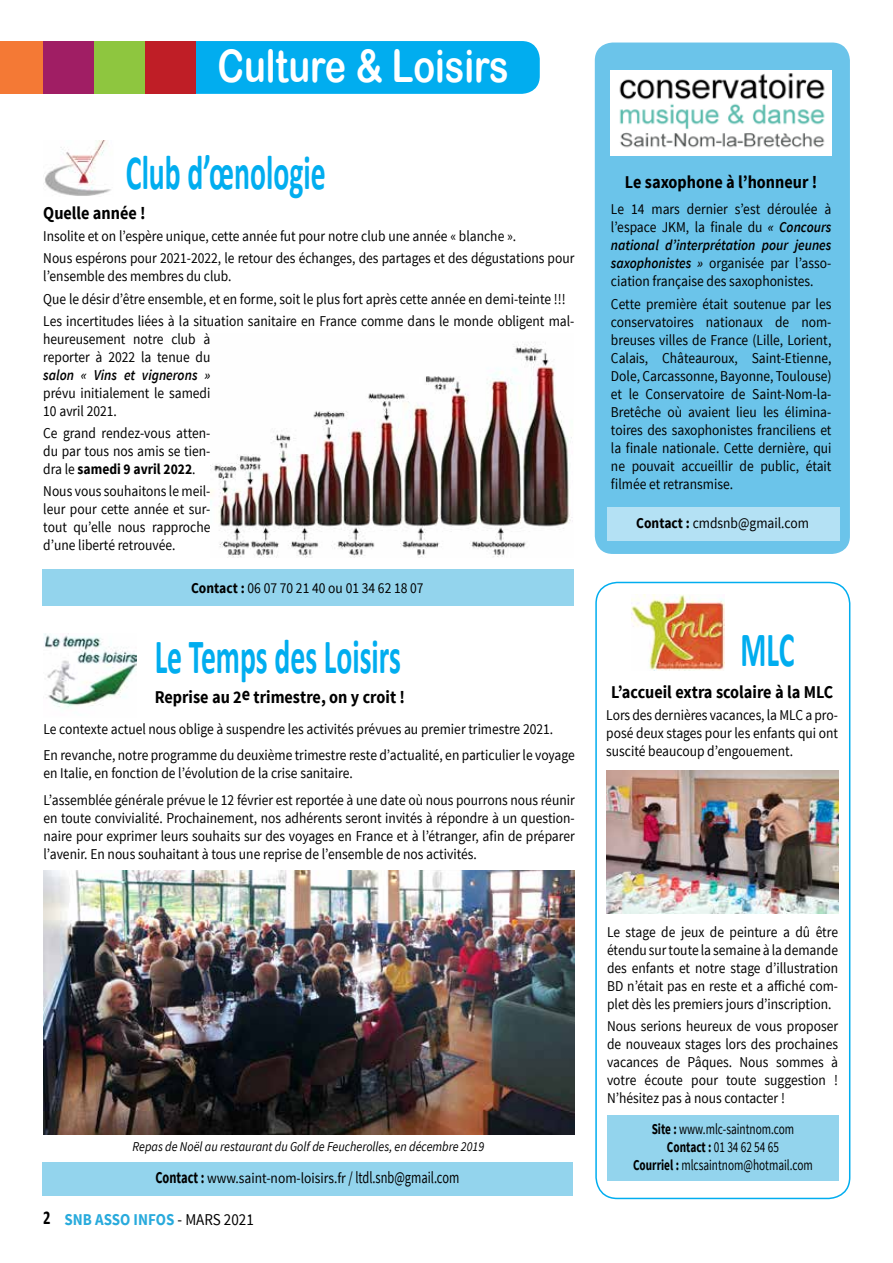
<style>
.page{position:relative;width:893px;height:1263px;background:#fff}
.page>*{position:absolute;margin:0;border:0;box-sizing:border-box;transform-origin:0 0}
.t1{font:700 49.5px "Calibri";color:#01adef;scale:.6 1}
.t2{font:45px "Arial Rounded MT Bold";color:#fff;scale:.8 1}
.t3{font:700 19.5px "Calibri";color:#000;scale:.75 1}
.t4{font:700 18px "Source Sans Pro";color:#000;scale:.9 1}
.t5{font:700 16.5px "Source Sans Pro";color:#28aadc;scale:.91 1}
.t6{font:15px/18px "Source Sans Pro";color:#000;text-align:justify;scale:.9 1}
.t7{font:15px/18px "Source Sans Pro";color:#000;text-align:center;scale:.75 1}
.t8{font:italic 600 15px "Source Sans Pro";color:#000;scale:.9 1}
.t9{font:italic 13.5px "Source Sans Pro";color:#000;scale:.9 1}
.s1{font-weight:700}
.s2{font-weight:700;font-size:16.5px}
.s3{font-size:16.5px}
.s4{font-weight:400;color:#000}
.s5{font-weight:600;font-style:italic}
</style>
<div class="page">
<img style="left:210px;top:342px;width:363px;height:215px">
<div style="left:173px;top:41px;width:367px;height:53px;background:#01adef;border-radius:18px"></div>
<div style="left:0;top:41px;width:44px;height:53px;background:#f47935"></div>
<div style="left:94px;top:41px;width:51px;height:53px;background:#8ec63f"></div>
<div style="left:44px;top:41px;width:50px;height:53px;background:#a01e64"></div>
<div style="left:145px;top:41px;width:50px;height:53px;background:#bf1e26"></div>
<div style="left:607px;top:1115px;width:231px;height:66px;background:#93d4ed"></div>
<img style="left:631px;top:594px;width:94px;height:76px">
<div style="left:595px;top:582px;width:255px;height:617px;border:2px solid #01adef;border-radius:21px"></div>
<div style="left:595px;top:43px;width:255px;height:511px;background:#6bc4ea;border-radius:18px"></div>
<div style="left:607px;top:508px;width:233px;height:33px;background:#b4e1f4"></div>
<div style="left:42px;top:1162px;width:530px;height:34px;background:#93d4ed"></div>
<img style="left:44px;top:634px;width:93px;height:74px">
<div style="left:43px;top:569px;width:531px;height:36px;background:#93d4ed"></div>
<img style="left:44px;top:140px;width:67px;height:56px">
<img style="left:43px;top:870px;width:532px;height:264px">
<img style="left:611px;top:71px;width:220px;height:85px">
<img style="left:607px;top:770px;width:231px;height:144px">
<h2 class="t2" style="left:217px;top:40px;width:365px">Culture &amp; Loisirs</h2>
<h1 class="t1" style="left:126px;top:137px;width:334px">Club d’œnologie</h1>
<p class="t4" style="left:43px;top:201px;width:115px">Quelle année !</p>
<p class="t6" style="left:43px;top:225px;width:592px;line-height:22.2px">Insolite et on l’espère unique, cette année fut pour notre club une année « blanche ».<br>Nous espérons pour 2021-2022, le retour des échanges, des partages et des dégustations pour</p>
<p class="t6" style="left:43px;top:266px;width:592px;line-height:22.2px;text-align:left">l’ensemble des membres du club.<br>Que le désir d’être ensemble, et en forme, soit le plus fort après cette année en demi-teinte !!!<br>Les incertitudes liées à la situation sanitaire en France comme dans le monde obligent mal-</p>
<p class="t6" style="left:43px;top:330px;width:187px">heureusement notre club à reporter à 2022 la tenue du</p>
<p class="t8" style="left:43px;top:366px;width:187px">salon « Vins et vignerons »</p>
<p class="t6" style="left:43px;top:384px;width:187px">prévu initialement le samedi<br>10 avril 2021.</p>
<p class="t6" style="left:43px;top:424px;width:187px">Ce grand rendez-vous atten&shy;du par tous nos amis se tien&shy;dra le <span class="s1">samedi 9 avril 2022</span>.</p>
<p class="t6" style="left:43px;top:483px;width:187px">Nous vous souhaitons le meil&shy;leur pour cette année et sur&shy;tout qu’elle nous rapproche d’une liberté retrouvée.</p>
<p class="t6" style="left:191px;top:579px;width:260px"><span class="s1">Contact :</span> 06 07 70 21 40 ou 01 34 62 18 07</p>
<h1 class="t1" style="left:155px;top:621px;width:412px">Le Temps des Loisirs</h1>
<p class="t4" style="left:155px;top:686px;width:280px">Reprise au 2e trimestre, on y croit !</p>
<p class="t6" style="left:43px;top:716px;width:592px;line-height:26.5px">Le contexte actuel nous oblige à suspendre les activités prévues au premier trimestre 2021.<br>En revanche, notre programme du deuxième trimestre reste d’actualité, en particulier le voyage</p>
<p class="t6" style="left:43px;top:760px;width:592px;line-height:26.5px">en Italie, en fonction de l’évolution de la crise sanitaire.<br>L’assemblée générale prévue le 12 février est reportée à une date où nous pourrons nous réunir</p>
<p class="t6" style="left:43px;top:809px;width:592px">en toute convivialité. Prochainement, nos adhérents seront invités à répondre à un question&shy;naire pour exprimer leurs souhaits sur des voyages en France et à l’étranger, afin de préparer l’avenir. En nous souhaitant à tous une reprise de l’ensemble de nos activités.</p>
<p class="t9" style="left:133px;top:1138px;width:392px">Repas de Noël au restaurant du Golf de Feucherolles, en décembre 2019</p>
<h3 class="t3" style="left:43px;top:1204px;width:11px">2</h3>
<p class="t6" style="left:155px;top:1170px;width:339px"><span class="s2">Contact :</span> www.saint-nom-loisirs.fr <span class="s3">/ ltdl.snb@gmail.com</span></p>
<p class="t5" style="left:65px;top:1209px;width:209px">SNB ASSO INFOS <span class="s4">- MARS 2021</span></p>
<p class="t4" style="left:625px;top:170px;width:215px">Le saxophone à l’honneur !</p>
<p class="t6" style="left:611px;top:201px;width:246px">Le 14 mars dernier s’est déroulée à l’espace JKM, la finale du <span class="s5">« Concours national d’interprétation pour jeunes saxophonistes »</span> organisée par l’asso&shy;ciation française des saxophonistes.</p>
<p class="t6" style="left:611px;top:295px;width:246px">Cette première était soutenue par les conservatoires nationaux de nom&shy;breuses villes de France (Lille, Lorient, Calais, Châteauroux, Saint-Etienne, Dole, Carcassonne, Bayonne, Toulouse) et le Conservatoire de Saint-Nom-la-Bretêche où avaient lieu les élimina&shy;toires des saxophonistes franciliens et la finale nationale. Cette dernière, qui ne pouvait accueillir de public, était filmée et retransmise.</p>
<p class="t6" style="left:636px;top:515px;width:193px"><span class="s1">Contact :</span> cmdsnb@gmail.com</p>
<h1 class="t1" style="left:740px;top:615px;width:91px">MLC</h1>
<p class="t4" style="left:611px;top:680px;width:248px">L’accueil extra scolaire à la MLC</p>
<p class="t6" style="left:606px;top:706px;width:259px">Lors des dernières vacances, la MLC a pro&shy;posé deux stages pour les enfants qui ont suscité beaucoup d’engouement.</p>
<p class="t6" style="left:607px;top:923px;width:258px">Le stage de jeux de peinture a dû être étendu sur toute la semaine à la demande des enfants et notre stage d’illustration BD n’était pas en reste et a affiché com&shy;plet dès les premiers jours d’inscription.</p>
<p class="t6" style="left:607px;top:1017px;width:258px">Nous serions heureux de vous proposer de nouveaux stages lors des prochaines vacances de Pâques. Nous sommes à votre écoute pour toute suggestion !<br>N’hésitez pas à nous contacter !</p>
<p class="t7" style="left:633px;top:1120px;width:241px"><span class="s1">Site :</span> www.mlc-saintnom.com<br><span class="s1">Contact :</span> 01 34 62 54 65<br><span class="s1">Courriel :</span> mlcsaintnom@hotmail.com</p>
</div>
